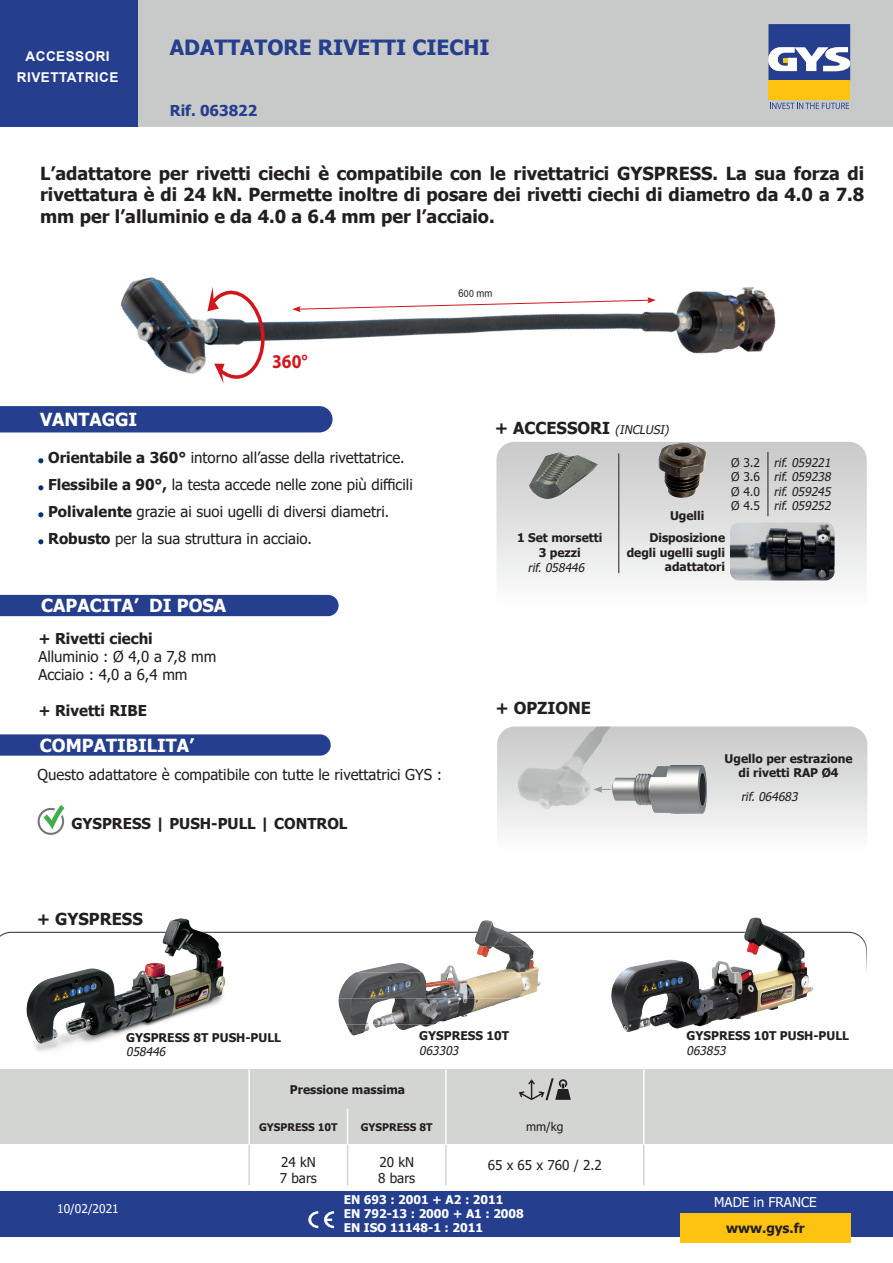
<style>
.page{position:relative;width:893px;height:1263px;background:#fff}
.page>*{position:absolute;margin:0;border:0;box-sizing:border-box;transform-origin:0 0}
.t1{font:700 21px "Tahoma";color:#253f8e}
.t2{font:700 19.5px "Myriad Pro";color:#d2161e;scale:.9 1}
.t3{font:700 18px/21.6px "Tahoma";color:#231f20;text-align:justify}
.t4{font:700 18px "Tahoma";color:#fff}
.t5{font:700 16.5px "Tahoma";color:#231f20}
.t6{font:15px/27px "Tahoma";color:#231f20}
.t7{font:700 15px "Tahoma";color:#231f20}
.t8{font:700 15px "Tahoma";color:#253f8e}
.t9{font:13.5px/16.2px "Tahoma";color:#231f20}
.t10{font:700 13.5px/21px "Arial";letter-spacing:.035em;color:#fff;text-align:center}
.t11{font:13.5px "Tahoma";color:#fff}
.t12{font:700 13.5px "Tahoma";color:#231f20}
.t13{font:700 12px/14.4px "Tahoma";color:#231f20;text-align:center}
.t14{font:italic 12px/14.4px "Tahoma";color:#231f20;text-align:justify}
.t15{font:700 12px/14.4px "Tahoma";color:#fff}
.t16{font:12px/14.4px "Tahoma";color:#231f20;text-align:justify}
.t17{font:12px "Tahoma";color:#fff}
.t18{font:10.65px "GYS";color:#231f20;scale:.9 1}
.t19{font:700 10.5px "Tahoma";color:#231f20}
.s1{font-weight:700}
.s2{font-weight:400;font-style:italic;font-size:12px}
</style>
<div class="page">
<div style="left:137px;top:0;width:756px;height:127px;background:#c8c9c9"></div>
<div style="left:0;top:1191px;width:893px;height:46px;background:#253f8e"></div>
<div style="left:768px;top:81px;width:82px;height:19px;background:#fec210"></div>
<svg style="left:768px;top:24px;width:82px;height:57px;background:#6475a9"></svg>
<svg style="left:770px;top:103px;width:79px;height:6px"></svg>
<div style="left:0;top:0;width:137px;height:127px;background:#253f8e"></div>
<div style="left:680px;top:1213px;width:170px;height:30px;background:#fec210"></div>
<svg style="left:496px;top:442px;width:371px;height:140px;background:#dfe0df"></svg>
<svg style="left:497px;top:726px;width:370px;height:106px"></svg>
<svg style="left:0;top:932px;width:867px;height:104px"></svg>
<svg style="left:0;top:734px;width:331px;height:22px;background:#2d4692"></svg>
<div style="left:0;top:406px;width:109px;height:26px;background:#253f8e"></div>
<div style="left:0;top:595px;width:339px;height:21px;background:#253f8e"></div>
<div style="left:0;top:1069px;width:893px;height:75px;background:#d3d5d3"></div>
<svg style="left:308px;top:1211px;width:10px;height:17px"></svg>
<svg style="left:324px;top:1211px;width:10px;height:17px"></svg>
<hr style="left:618px;top:453px;width:1px;height:120px;background:#231f20">
<img style="left:657px;top:463px;width:51px;height:37px">
<img style="left:523px;top:463px;width:81px;height:39px">
<img style="left:730px;top:522px;width:104px;height:58px">
<img style="left:516px;top:726px;width:105px;height:86px">
<img style="left:611px;top:763px;width:97px;height:52px">
<svg style="left:593px;top:786px;width:18px;height:7px"></svg>
<img style="left:109px;top:277px;width:677px;height:186px">
<svg style="left:292px;top:297px;width:364px;height:15px"></svg>
<svg style="left:207px;top:287px;width:58px;height:97px"></svg>
<img style="left:474px;top:920px;width:55px;height:26px">
<img style="left:356px;top:946px;width:183px;height:26px">
<img style="left:339px;top:972px;width:202px;height:26px">
<img style="left:339px;top:998px;width:177px;height:26px">
<img style="left:346px;top:1024px;width:88px;height:11px">
<img style="left:699px;top:917px;width:81px;height:73px">
<img style="left:20px;top:918px;width:212px;height:133px">
<svg style="left:38px;top:805px;width:26px;height:30px"></svg>
<hr style="left:768px;top:452px;width:1px;height:64px;background:#231f20">
<svg style="left:38px;top:458px;width:5px;height:5px"></svg>
<svg style="left:38px;top:485px;width:5px;height:5px"></svg>
<svg style="left:38px;top:512px;width:5px;height:5px"></svg>
<svg style="left:38px;top:539px;width:5px;height:5px"></svg>
<hr style="left:248px;top:1069px;width:2px;height:40px;background:#fff">
<hr style="left:445px;top:1069px;width:2px;height:40px;background:#fff">
<hr style="left:643px;top:1069px;width:1px;height:40px;background:#fff">
<hr style="left:248px;top:1109px;width:2px;height:35px;background:#fff">
<hr style="left:347px;top:1109px;width:1px;height:35px;background:#fff">
<hr style="left:445px;top:1109px;width:2px;height:35px;background:#fff">
<hr style="left:643px;top:1109px;width:1px;height:35px;background:#fff">
<hr style="left:248px;top:1144px;width:2px;height:41px;background:#d3d5d3">
<hr style="left:347px;top:1144px;width:1px;height:41px;background:#d3d5d3">
<hr style="left:445px;top:1144px;width:2px;height:41px;background:#d3d5d3">
<hr style="left:643px;top:1144px;width:1px;height:41px;background:#d3d5d3">
<svg style="left:519px;top:1078px;width:52px;height:22px"></svg>
<p class="t10" style="left:17px;top:46px;width:103px">ACCESSORI<br>RIVETTATRICE</p>
<h1 class="t1" style="left:170px;top:33px;width:321px">ADATTATORE RIVETTI CIECHI</h1>
<p class="t8" style="left:170px;top:100px;width:89px">Rif. 063822</p>
<p class="t3" style="left:40px;top:163px;width:826px">L’adattatore per rivetti ciechi è compatibile con le rivettatrici GYSPRESS. La sua forza di rivettatura è di 24 kN. Permette inoltre di posare dei rivetti ciechi di diametro da 4.0 a 7.8 mm per l’alluminio e da 4.0 a 6.4 mm per l’acciaio.</p>
<p class="t18" style="left:458px;top:286px;width:40px;rotate:-1deg">600 mm</p>
<p class="t4" style="left:40px;top:407px;width:99px">VANTAGGI</p>
<h2 class="t2" style="left:272px;top:349px;width:41px">360°</h2>
<p class="t6" style="left:48px;top:445px;width:366px"><span class="s1">Orientabile a 360°</span> intorno all’asse della rivettatrice.<br><span class="s1">Flessibile a 90°,</span> la testa accede nelle zone più difficili <span class="s1">Polivalente</span> grazie ai suoi ugelli di diversi diametri.<br><span class="s1">Robusto</span> per la sua struttura in acciaio.</p>
<p class="t4" style="left:41px;top:593px;width:187px">CAPACITA’ DI POSA</p>
<p class="t7" style="left:38px;top:627px;width:116px">+ Rivetti ciechi</p>
<p class="t6" style="left:38px;top:648px;width:179px;line-height:18px">Alluminio : Ø 4,0 a 7,8 mm<br>Acciaio : 4,0 a 6,4 mm</p>
<p class="t7" style="left:38px;top:699px;width:110px">+ Rivetti RIBE</p>
<p class="t4" style="left:40px;top:733px;width:156px">COMPATIBILITA’</p>
<p class="t6" style="left:38px;top:762px;width:406px">Questo adattatore è compatibile con tutte le rivettatrici GYS :</p>
<p class="t7" style="left:71px;top:813px;width:278px">GYSPRESS | PUSH-PULL | CONTROL</p>
<p class="t5" style="left:495px;top:417px;width:179px">+ ACCESSORI <span class="s2">(INCLUSI)</span></p>
<p class="t13" style="left:517px;top:531px;width:87px">1 Set morsetti<br>3 pezzi</p>
<p class="t14" style="left:528px;top:561px;width:61px">rif.058446</p>
<p class="t16" style="left:731px;top:456px;width:30px">Ø 3.2<br>Ø 3.6<br>Ø 4.0<br>Ø 4.5</p>
<p class="t14" style="left:774px;top:456px;width:61px">rif.059221 rif.059238 rif.059245 rif.059252</p>
<p class="t13" style="left:649px;top:504px;width:77px;line-height:22.8px">Ugelli<br>Disposizione</p>
<p class="t13" style="left:627px;top:546px;width:100px;text-align:right">degli ugelli sugli adattatori</p>
<p class="t5" style="left:495px;top:697px;width:97px">+ OPZIONE</p>
<p class="t13" style="left:725px;top:752px;width:129px">Ugello per estrazione di rivetti RAP Ø4</p>
<p class="t14" style="left:741px;top:790px;width:61px">rif.064683</p>
<p class="t5" style="left:37px;top:908px;width:107px">+ GYSPRESS</p>
<p class="t13" style="left:126px;top:1031px;width:156px">GYSPRESS 8T PUSH-PULL</p>
<p class="t14" style="left:126px;top:1045px;width:44px">058446</p>
<p class="t13" style="left:419px;top:1029px;width:91px">GYSPRESS 10T</p>
<p class="t14" style="left:419px;top:1044px;width:44px">063303</p>
<p class="t17" style="left:57px;top:1200px;width:63px">10/02/2021</p>
<p class="t13" style="left:290px;top:1083px;width:117px">Pressione massima</p>
<p class="t19" style="left:259px;top:1119px;width:80px">GYSPRESS 10T</p>
<p class="t19" style="left:361px;top:1119px;width:73px">GYSPRESS 8T</p>
<p class="t16" style="left:526px;top:1120px;width:39px">mm/kg</p>
<p class="t9" style="left:280px;top:1155px;width:39px">24 kN<br>7 bars</p>
<p class="t9" style="left:378px;top:1155px;width:39px">20 kN<br>8 bars</p>
<p class="t9" style="left:488px;top:1158px;width:116px">65 x 65 x 760 / 2.2</p>
<p class="t15" style="left:344px;top:1192px;width:182px">EN 693 : 2001 + A2 : 2011<br>EN 792-13 : 2000 + A1 : 2008<br>EN ISO 11148-1 : 2011</p>
<p class="t13" style="left:686px;top:1029px;width:164px">GYSPRESS 10T PUSH-PULL</p>
<p class="t14" style="left:686px;top:1044px;width:44px">063853</p>
<p class="t11" style="left:714px;top:1193px;width:104px">MADE in FRANCE</p>
<p class="t12" style="left:726px;top:1218px;width:80px">www.gys.fr</p>
</div>
